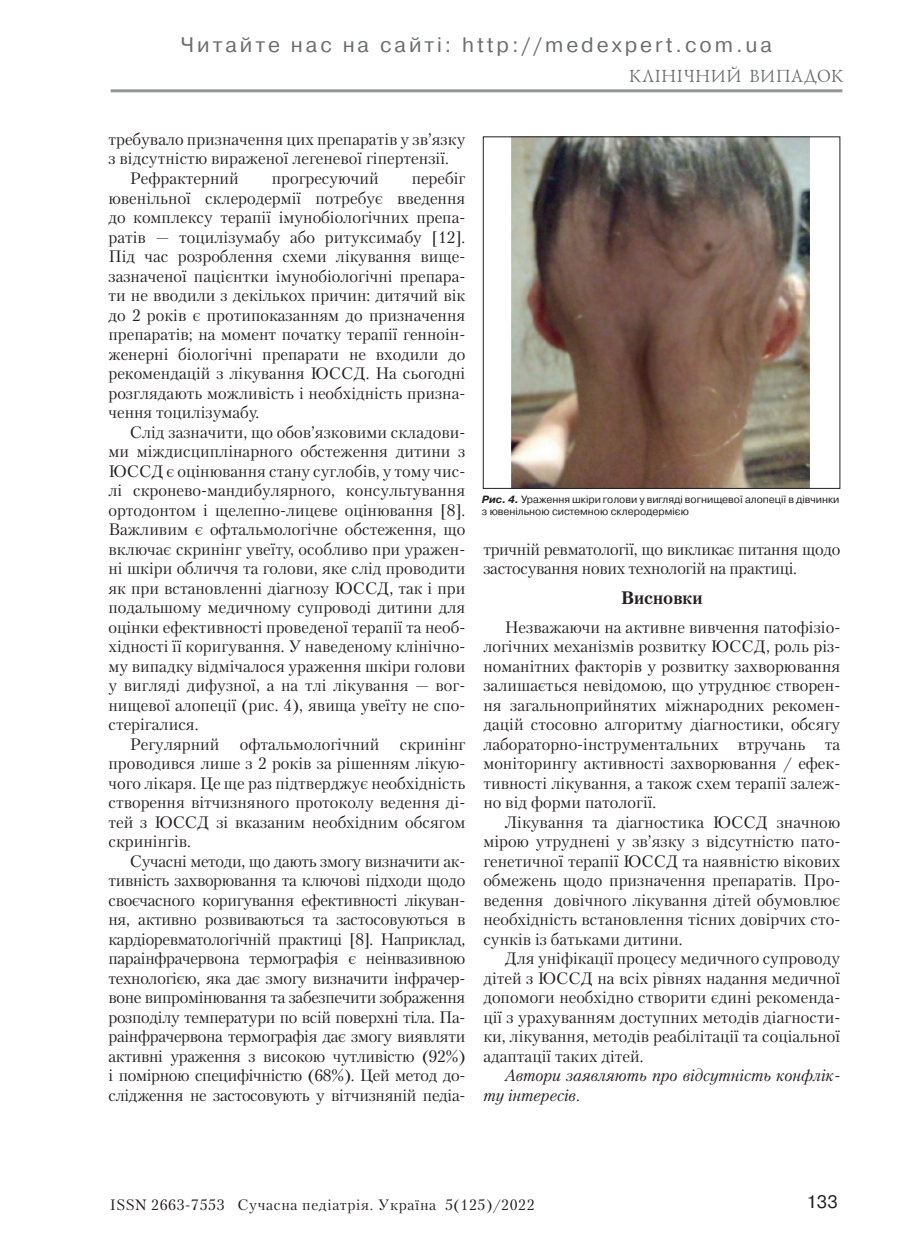
<style>
.page{position:relative;width:919px;height:1259px;background:#fff}
.page>*{position:absolute;margin:0;border:0;box-sizing:border-box;transform-origin:0 0}
.t1{font:21px "Pragmatica C";letter-spacing:.14em;color:#6c6d70}
.t2{font:18px "Lazurski Cyrillic";letter-spacing:.04em;color:#6c6d70}
.t3{font:700 18px "Petersburg";color:#231f20}
.t4{font:18px "Pragmatica C";color:#231f20}
.t5{font:16.5px/19.5px "Petersburg";color:#231f20;text-align:justify}
.t6{font:16.5px/19.5px "Petersburg";letter-spacing:-.02em;color:#231f20}
.t7{font:italic 16.5px/19.5px "Petersburg";color:#231f20}
.t8{font:15px "Petersburg C";letter-spacing:.04em;color:#231f20}
.t9{font:10.5px/12px "Pragmatica";color:#231f20}
.s1{font-weight:700;font-style:italic}
.s2{font-family:"Petersburg"}
</style>
<div class="page">
<hr style="left:111px;top:89px;width:731px;height:3px;background:#939598">
<img style="left:511px;top:138px;width:298px;height:349px">
<div style="left:483px;top:136px;width:357px;height:353px;border:1px solid #231f20"></div>
<p class="t1" style="left:181px;top:33px;width:592px">Читайте нас на сайті: http://medexpert.com.ua</p>
<p class="t2" style="left:628px;top:66px;width:216px">КЛІНІЧНИЙ ВИПАДОК</p>
<p class="t5" style="left:108px;top:129px;width:358px">требувало призначення цих препаратів у зв’язку</p>
<p class="t5" style="left:108px;top:149px;width:342px">з відсутністю вираженої легеневої гіпертензії.</p>
<p class="t5" style="left:130px;top:168px;width:110px">Рефрактерний</p>
<p class="t5" style="left:272px;top:168px;width:108px">прогресуючий</p>
<p class="t5" style="left:108px;top:168px;width:358px;text-indent:303px">перебіг ювенільної склеродермії потребує введення до комплексу терапії імунобіологічних препа&shy;ратів — тоцилізумабу або ритуксимабу [12].<br>Під час розроблення схеми лікування вище&shy;зазначеної пацієнтки імунобіологічні препара&shy;ти не вводили з декількох причин: дитячий вік до 2 років є протипоказанням до призначення препаратів; на момент початку терапії генноін&shy;женерні біологічні препарати не входили до рекомендацій з лікування ЮССД. На сьогодні розглядають можливість і необхідність призна&shy;чення тоцилізумабу.</p>
<p class="t5" style="left:108px;top:422px;width:358px;text-indent:21px">Слід зазначити, що обов’язковими складови&shy;ми міждисциплінарного обстеження дитини з ЮССД є оцінювання стану суглобів, у тому чис&shy;лі скронево-мандибулярного, консультування ортодонтом і щелепно-лицеве оцінювання [8].<br>Важливим є офтальмологічне обстеження, що включає скринінг увеїту, особливо при уражен&shy;ні шкіри обличчя та голови, яке слід проводити як при встановленні діагнозу ЮССД, так і при подальшому медичному супроводі дитини для оцінки ефективності проведеної терапії та необ&shy;хідності її коригування. У наведеному клінічно&shy;му випадку відмічалося ураження шкіри голови у вигляді дифузної, а на тлі лікування — вог&shy;нищевої алопеції (рис. 4), явища увеїту не спо&shy;стерігалися.</p>
<p class="t5" style="left:108px;top:734px;width:358px;text-indent:21px">Регулярний офтальмологічний скринінг проводився лише з 2 років за рішенням лікую&shy;чого лікаря. Це ще раз підтверджує необхідність створення вітчизняного протоколу ведення ді&shy;тей з ЮССД зі вказаним необхідним обсягом скринінгів.</p>
<p class="t5" style="left:108px;top:851px;width:358px;text-indent:21px">Сучасні методи, що дають змогу визначити ак&shy;тивність захворювання та ключові підходи щодо своєчасного коригування ефективності лікуван&shy;ня, активно розвиваються та застосовуються в кардіоревматологічній практиці [8]. Наприклад, параінфрачервона термографія є неінвазивною технологією, яка дає змогу визначити інфрачер&shy;воне випромінювання та забезпечити зображення розподілу температури по всій поверхні тіла. Па&shy;раінфрачервона термографія дає змогу виявляти активні ураження з високою чутливістю (92%) і помірною специфічністю (68%). Цей метод до&shy;слідження не застосовують у вітчизняній педіа-</p>
<p class="t9" style="left:482px;top:494px;width:359px"><span class="s1">Рис. 4.</span> Ураження шкіри голови у вигляді вогнищевої алопеції в дівчинки з ювенільною системною склеродермією</p>
<p class="t6" style="left:483px;top:539px;width:358px">тричній ревматології, що викликає питання щодо застосування нових технологій на практиці.</p>
<p class="t3" style="left:621px;top:586px;width:83px">Висновки</p>
<p class="t5" style="left:483px;top:617px;width:358px;text-indent:21px">Незважаючи на активне вивчення патофізіо&shy;логічних механізмів розвитку ЮССД, роль різ&shy;номанітних факторів у розвитку захворювання залишається невідомою, що утруднює створен&shy;ня загальноприйнятих міжнародних рекомен&shy;дацій стосовно алгоритму діагностики, обсягу лабораторно-інструментальних втручань та моніторингу активності захворювання / ефек&shy;тивності лікування, а також схем терапії залеж&shy;но від форми патології.</p>
<p class="t5" style="left:483px;top:812px;width:358px;text-indent:21px">Лікування та діагностика ЮССД значною мірою утруднені у зв’язку з відсутністю пато&shy;генетичної терапії ЮССД та наявністю вікових обмежень щодо призначення препаратів. Про&shy;ведення довічного лікування дітей обумовлює необхідність встановлення тісних довірчих сто&shy;сунків із батьками дитини.</p>
<p class="t5" style="left:483px;top:948px;width:358px;text-indent:21px">Для уніфікації процесу медичного супроводу дітей з ЮССД на всіх рівнях надання медичної допомоги необхідно створити єдині рекоменда&shy;ції з урахуванням доступних методів діагности&shy;ки, лікування, методів реабілітації та соціальної адаптації таких дітей.</p>
<p class="t7" style="left:483px;top:1065px;width:358px;text-indent:21px">Автори заявляють про відсутність конфлік&shy;ту інтересів.</p>
<p class="t8" style="left:110px;top:1196px;width:426px">ISSN 2663-7553 <span class="s2">Сучасна педiатрiя.</span> Україна 5(125)/2022</p>
<p class="t4" style="left:806px;top:1191px;width:33px">133</p>
</div>
